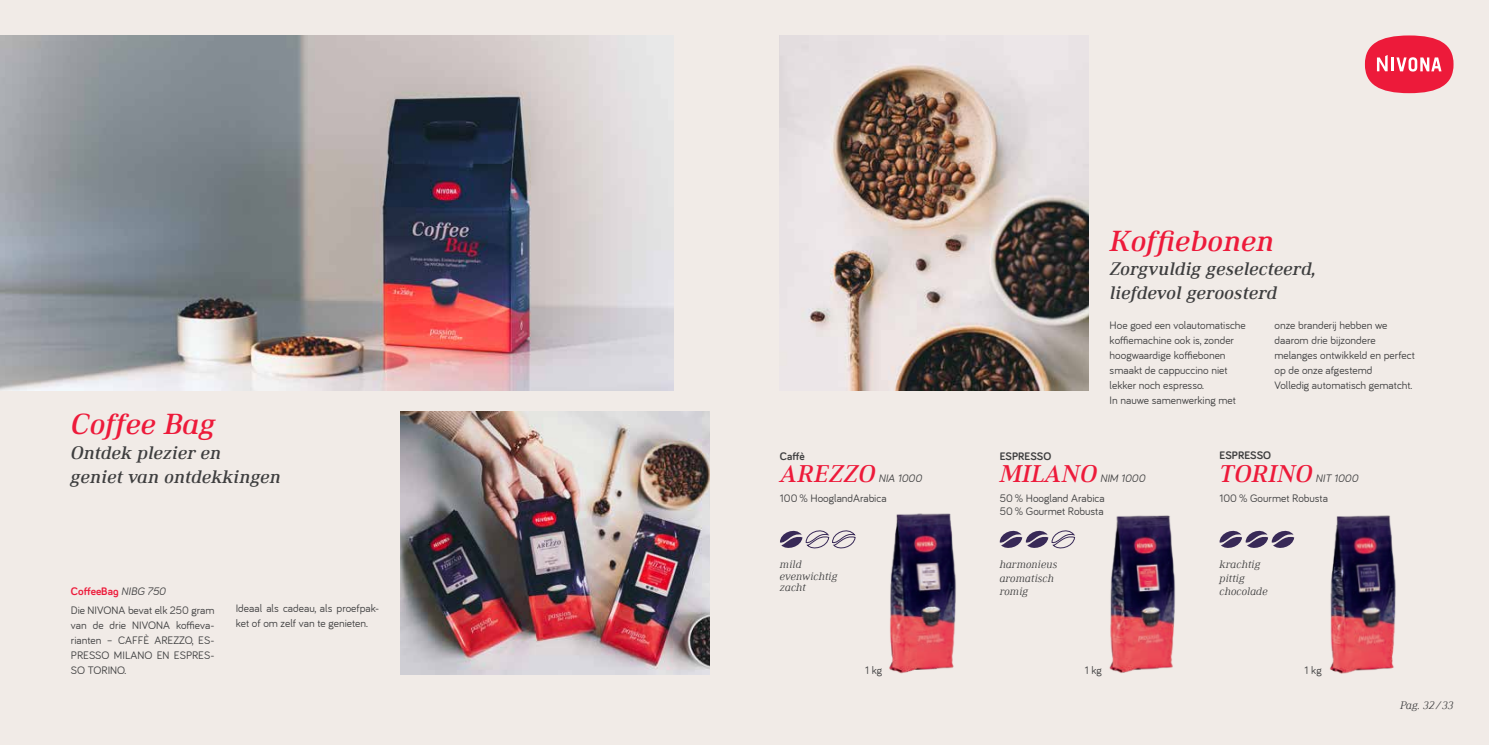
<style>
.page{position:relative;width:1489px;height:745px;background:#fff}
.page>*{position:absolute;margin:0;border:0;box-sizing:border-box;transform-origin:0 0}
.t1{font:italic 500 30px "Ethos";color:#ed1a3a}
.t2{font:italic 500 25px "Ethos";color:#ed1a3a}
.t3{font:italic 500 18.75px/23.8px "Ethos";color:#3e3e3f}
.t4{font:11.25px/15px "Bariol";color:#3e3e3f}
.t5{font:italic 300 11.25px/13.5px "Ethos";color:#3e3e3f}
.t6{font:700 11.25px "Bariol";color:#3e3e3f}
.t7{font:italic 11.25px "Bariol";color:#3e3e3f}
.s1{font-weight:700;color:#ed1a3a}
.s2{font-style:italic}
</style>
<div class="page">
<div style="left:0;top:0;width:1488px;height:744px;background:#f1ebe7"></div>
<img style="left:0;top:35px;width:673px;height:355px">
<img style="left:400px;top:411px;width:309px;height:262px">
<div style="left:1364px;top:35px;width:89px;height:58px;background:#ed1a3a;border-radius:50%"></div>
<svg style="left:1376px;top:55px;width:65px;height:16px"></svg>
<img style="left:1330px;top:515px;width:66px;height:159px">
<img style="left:1109px;top:515px;width:66px;height:158px">
<img style="left:889px;top:513px;width:67px;height:161px">
<img style="left:780px;top:35px;width:308px;height:355px">
<svg style="left:1219px;top:530px;width:75px;height:18px"></svg>
<svg style="left:780px;top:530px;width:75px;height:19px"></svg>
<svg style="left:999px;top:530px;width:75px;height:19px"></svg>
<h1 class="t1" style="left:71px;top:406px;width:146px">Coffee Bag</h1>
<h3 class="t3" style="left:71px;top:440px;width:212px">Ontdek plezier en<br>geniet van ontdekkingen</h3>
<p class="t4" style="left:71px;top:581px;width:145px;line-height:18.5px"><span class="s1">CoffeeBag</span> <span class="s2">NIBG 750<br></span>Die NIVONA bevat elk 250 gram</p>
<p class="t4" style="left:71px;top:617px;width:145px;text-align:justify">van de drie NIVONA koffieva&shy;rianten – CAFFÈ AREZZO, ES-PRESSO MILANO EN ESPRES-SO TORINO.</p>
<p class="t4" style="left:236px;top:600px;width:145px">Ideaal als cadeau, als proefpak&shy;ket of om zelf van te genieten.</p>
<h1 class="t1" style="left:1109px;top:222px;width:166px">Koffiebonen</h1>
<h3 class="t3" style="left:1109px;top:257px;width:208px">Zorgvuldig geselecteerd, liefdevol geroosterd</h3>
<p class="t6" style="left:780px;top:448px;width:26px">Caffè</p>
<h2 class="t2" style="left:780px;top:459px;width:97px">AREZZO</h2>
<p class="t7" style="left:878px;top:472px;width:45px">NIA 1000</p>
<p class="t4" style="left:780px;top:490px;width:108px">100 % HooglandArabica</p>
<p class="t4" style="left:1109px;top:318px;width:138px">Hoe goed een volautomatische koffiemachine ook is, zonder hoogwaardige koffiebonen smaakt de cappuccino niet lekker noch espresso.<br>In nauwe samenwerking met</p>
<p class="t4" style="left:1274px;top:318px;width:142px">onze branderij hebben we daarom drie bijzondere melanges ontwikkeld en perfect op de onze afgestemd<br>Volledig automatisch gematcht.</p>
<p class="t6" style="left:999px;top:448px;width:53px">ESPRESSO</p>
<h2 class="t2" style="left:999px;top:459px;width:99px">MILANO</h2>
<p class="t7" style="left:1099px;top:472px;width:47px">NIM 1000</p>
<p class="t4" style="left:999px;top:491px;width:106px;line-height:13.5px">50 % Hoogland Arabica<br>50 % Gourmet Robusta</p>
<p class="t6" style="left:1219px;top:447px;width:53px">ESPRESSO</p>
<h2 class="t2" style="left:1219px;top:458px;width:95px">TORINO</h2>
<p class="t7" style="left:1315px;top:471px;width:44px">NIT 1000</p>
<p class="t4" style="left:1219px;top:490px;width:110px">100 % Gourmet Robusta</p>
<p class="t5" style="left:780px;top:558px;width:59px;line-height:11.2px">mild evenwichtig zacht</p>
<p class="t5" style="left:1219px;top:557px;width:50px">krachtig pittig chocolade</p>
<p class="t5" style="left:999px;top:557px;width:59px">harmonieus aromatisch romig</p>
<p class="t4" style="left:865px;top:662px;width:19px">1 kg</p>
<p class="t4" style="left:1084px;top:662px;width:19px">1 kg</p>
<p class="t4" style="left:1304px;top:662px;width:19px">1 kg</p>
<p class="t5" style="left:1399px;top:698px;width:55px">Pag. 32/33</p>
</div>
